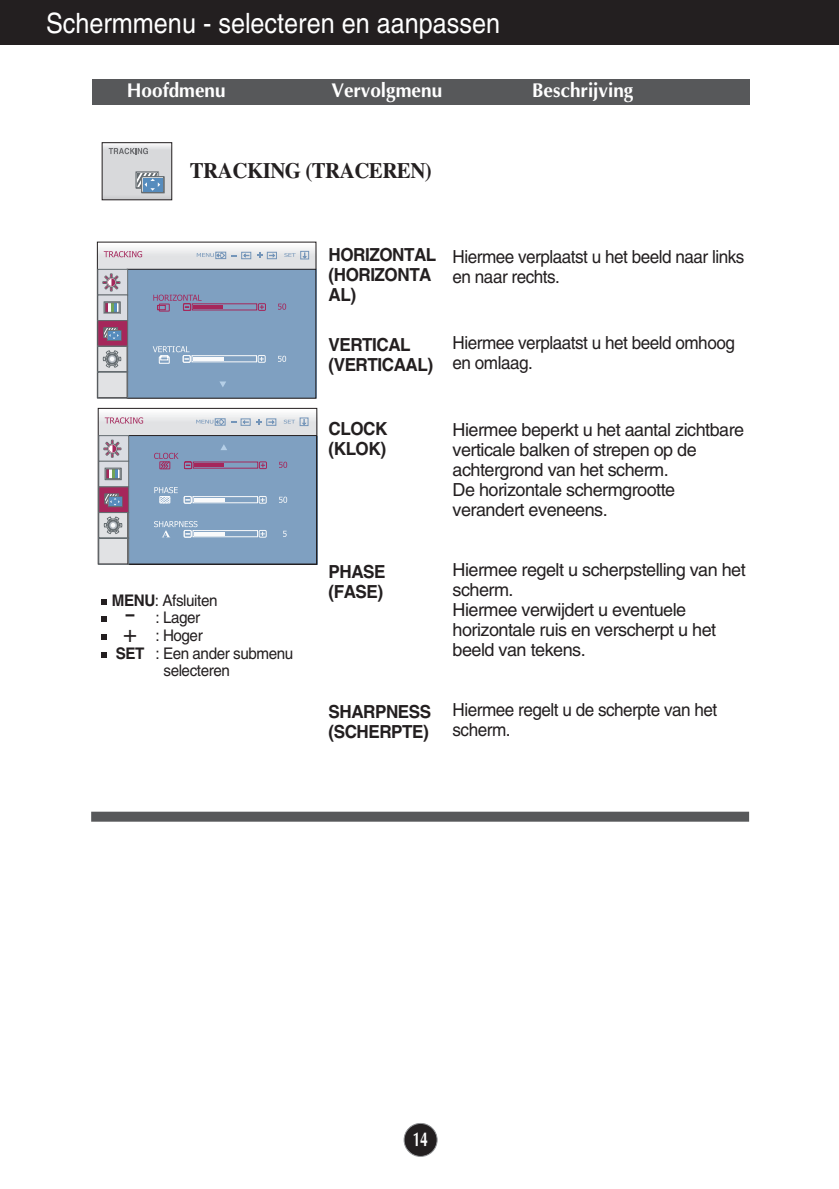
<style>
.page{position:relative;width:839px;height:1189px;background:#fff}
.page>*{position:absolute;margin:0;border:0;box-sizing:border-box;transform-origin:0 0}
.t1{font:28px "Helvetica";color:#fff;scale:.9 1}
.t2{font:24px/19.4px "Helvetica";color:#231f20;scale:1.5 1}
.t3{font:700 22px "Times";letter-spacing:-.025em;color:#231f20;scale:.95 1}
.t4{font:700 20px "Optima";color:#fff;scale:.95 1}
.t5{font:700 20px "Optima";color:#fff;scale:.7 1}
.t6{font:18px/20px "Helvetica";letter-spacing:-.03em;color:#231f20}
.t7{font:18px/20px "Helvetica";letter-spacing:-.03em;color:#231f20;scale:.95 1}
.t8{font:700 18px/20px "Helvetica";letter-spacing:-.03em;color:#231f20;scale:.95 1}
.t9{font:16px "Helvetica";letter-spacing:-.03em;color:#231f20;scale:.95 1}
.s1{font-weight:700}
</style>
<div class="page">
<div style="left:404px;top:1123px;width:33px;height:33px;background:#231f20;border-radius:50%"></div>
<div style="left:403px;top:1123px;width:34px;height:34px;border:2px solid #939598;border-radius:50%"></div>
<div style="left:0;top:0;width:839px;height:45px;background:#231f20"></div>
<div style="left:92px;top:79px;width:658px;height:26px;background:#57585a"></div>
<div style="left:91px;top:811px;width:658px;height:10px;background:#57585a"></div>
<svg style="left:104px;top:145px;width:66px;height:53px;background:#d8d9db"></svg>
<div style="left:102px;top:142px;width:70px;height:58px;border:1px solid #231f20"></div>
<div style="left:136px;top:172px;width:23px;height:17px;border:1px solid #656c70"></div>
<div style="left:135px;top:171px;width:24px;height:17px;border:1px solid #656c70"></div>
<div style="left:141px;top:176px;width:24px;height:17px;border:1px solid #656c70"></div>
<div style="left:141px;top:176px;width:23px;height:17px;border:1px solid #656c70"></div>
<div style="left:143px;top:178px;width:19px;height:13px;background:#568cbd"></div>
<svg style="left:137px;top:173px;width:23px;height:18px"></svg>
<svg style="left:109px;top:148px;width:39px;height:6px"></svg>
<svg style="left:99px;top:248px;width:215px;height:21px"></svg>
<div style="left:128px;top:269px;width:188px;height:129px;background:#7fa0c1"></div>
<div style="left:127px;top:269px;width:189px;height:129px;border:1px solid #231f20"></div>
<div style="left:98px;top:269px;width:30px;height:26px;background:#dadce2"></div>
<div style="left:97px;top:269px;width:31px;height:26px;border:1px solid #656c70"></div>
<div style="left:98px;top:295px;width:30px;height:26px;background:#dadce2"></div>
<div style="left:97px;top:295px;width:31px;height:26px;border:1px solid #656c70"></div>
<div style="left:104px;top:302px;width:16px;height:12px;border:1px solid #656c70"></div>
<div style="left:104px;top:302px;width:16px;height:11px;border:1px solid #656c70"></div>
<svg style="left:107px;top:304px;width:10px;height:7px"></svg>
<div style="left:105px;top:302px;width:14px;height:11px;border:1px solid #656c70"></div>
<svg style="left:103px;top:274px;width:17px;height:17px"></svg>
<svg style="left:97px;top:320px;width:31px;height:78px;background:#b09caa"></svg>
<svg style="left:104px;top:251px;width:38px;height:6px"></svg>
<svg style="left:278px;top:303px;width:8px;height:7px"></svg>
<svg style="left:278px;top:356px;width:8px;height:6px"></svg>
<svg style="left:153px;top:295px;width:113px;height:17px"></svg>
<svg style="left:153px;top:346px;width:113px;height:18px"></svg>
<svg style="left:219px;top:381px;width:7px;height:6px"></svg>
<svg style="left:284px;top:253px;width:12px;height:4px"></svg>
<div style="left:241px;top:252px;width:10px;height:7px;border:1px solid #7495b9"></div>
<svg style="left:243px;top:253px;width:6px;height:5px"></svg>
<div style="left:267px;top:252px;width:10px;height:7px;border:1px solid #7495b9"></div>
<svg style="left:269px;top:253px;width:6px;height:5px"></svg>
<svg style="left:302px;top:253px;width:5px;height:4px"></svg>
<div style="left:215px;top:252px;width:11px;height:7px;border:1px solid #7495b9"></div>
<svg style="left:197px;top:252px;width:28px;height:7px"></svg>
<div style="left:300px;top:251px;width:9px;height:8px;border:1px solid #7495b9"></div>
<svg style="left:257px;top:252px;width:5px;height:6px"></svg>
<svg style="left:100px;top:414px;width:215px;height:21px"></svg>
<div style="left:129px;top:435px;width:188px;height:129px;background:#7fa0c1"></div>
<div style="left:128px;top:435px;width:189px;height:129px;border:1px solid #231f20"></div>
<div style="left:98px;top:408px;width:219px;height:156px;border:1px solid #231f20"></div>
<div style="left:99px;top:435px;width:30px;height:26px;background:#dadce2"></div>
<div style="left:98px;top:435px;width:31px;height:26px;border:1px solid #656c70"></div>
<div style="left:99px;top:461px;width:30px;height:26px;background:#dadce2"></div>
<div style="left:98px;top:461px;width:31px;height:26px;border:1px solid #656c70"></div>
<div style="left:105px;top:468px;width:16px;height:12px;border:1px solid #656c70"></div>
<svg style="left:108px;top:471px;width:10px;height:6px"></svg>
<div style="left:106px;top:469px;width:14px;height:10px;border:1px solid #656c70"></div>
<svg style="left:104px;top:440px;width:17px;height:17px"></svg>
<svg style="left:98px;top:486px;width:31px;height:79px;background:#af9ba9"></svg>
<svg style="left:105px;top:417px;width:38px;height:6px"></svg>
<svg style="left:184px;top:461px;width:83px;height:8px"></svg>
<svg style="left:279px;top:462px;width:8px;height:6px"></svg>
<svg style="left:283px;top:531px;width:4px;height:6px"></svg>
<svg style="left:184px;top:496px;width:83px;height:8px"></svg>
<svg style="left:279px;top:496px;width:8px;height:7px"></svg>
<svg style="left:220px;top:444px;width:7px;height:6px"></svg>
<svg style="left:154px;top:453px;width:24px;height:17px"></svg>
<svg style="left:154px;top:487px;width:24px;height:17px"></svg>
<svg style="left:154px;top:521px;width:113px;height:17px"></svg>
<svg style="left:284px;top:420px;width:11px;height:3px"></svg>
<div style="left:241px;top:418px;width:9px;height:7px;border:1px solid #7495b9"></div>
<svg style="left:242px;top:420px;width:7px;height:4px"></svg>
<div style="left:266px;top:418px;width:10px;height:7px;border:1px solid #7495b9"></div>
<svg style="left:268px;top:419px;width:7px;height:5px"></svg>
<svg style="left:302px;top:420px;width:4px;height:4px"></svg>
<svg style="left:196px;top:418px;width:29px;height:7px"></svg>
<div style="left:300px;top:418px;width:8px;height:8px;border:1px solid #7495b9"></div>
<svg style="left:256px;top:419px;width:6px;height:6px"></svg>
<svg style="left:101px;top:652px;width:5px;height:5px"></svg>
<svg style="left:101px;top:634px;width:5px;height:6px"></svg>
<svg style="left:101px;top:616px;width:5px;height:6px"></svg>
<svg style="left:101px;top:599px;width:5px;height:5px"></svg>
<h1 class="t1" style="left:46px;top:13px;width:506px">Schermmenu - selecteren en aanpassen</h1>
<p class="t4" style="left:127px;top:82px;width:106px">Hoofdmenu</p>
<p class="t4" style="left:331px;top:82px;width:118px">Vervolgmenu</p>
<p class="t4" style="left:532px;top:82px;width:108px">Beschrijving</p>
<p class="t3" style="left:190px;top:163px;width:256px">TRACKING (TRACEREN)</p>
<p class="t9" style="left:112px;top:594px;width:113px"><span class="s1">MENU</span>: Afsluiten</p>
<p class="t9" style="left:155px;top:612px;width:49px">: Lager</p>
<p class="t9" style="left:155px;top:629px;width:51px">: Hoger</p>
<p class="t9" style="left:116px;top:647px;width:188px"><span class="s1">SET</span> : Een ander submenu</p>
<p class="t9" style="left:163px;top:665px;width:71px">selecteren</p>
<h2 class="t2" style="left:123px;top:606px;width:11px">- +</h2>
<p class="t8" style="left:328px;top:246px;width:115px">HORIZONTAL (HORIZONTA<br>AL)</p>
<p class="t8" style="left:328px;top:336px;width:111px">VERTICAL (VERTICAAL)</p>
<p class="t7" style="left:452px;top:249px;width:309px">Hiermee verplaatst u het beeld naar links en naar rechts.</p>
<p class="t7" style="left:452px;top:335px;width:299px">Hiermee verplaatst u het beeld omhoog en omlaag.</p>
<p class="t8" style="left:328px;top:421px;width:63px">CLOCK (KLOK)</p>
<p class="t6" style="left:452px;top:421px;width:293px">Hiermee beperkt u het aantal zichtbare verticale balken of strepen op de achtergrond van het scherm.<br>De horizontale schermgrootte verandert eveneens.</p>
<p class="t8" style="left:328px;top:563px;width:62px">PHASE (FASE)</p>
<p class="t6" style="left:452px;top:561px;width:295px">Hiermee regelt u scherpstelling van het scherm.<br>Hiermee verwijdert u eventuele horizontale ruis en verscherpt u het beeld van tekens.</p>
<p class="t8" style="left:328px;top:703px;width:110px">SHARPNESS (SCHERPTE)</p>
<p class="t7" style="left:452px;top:701px;width:280px">Hiermee regelt u de scherpte van het scherm.</p>
<p class="t5" style="left:413px;top:1131px;width:23px">14</p>
</div>
